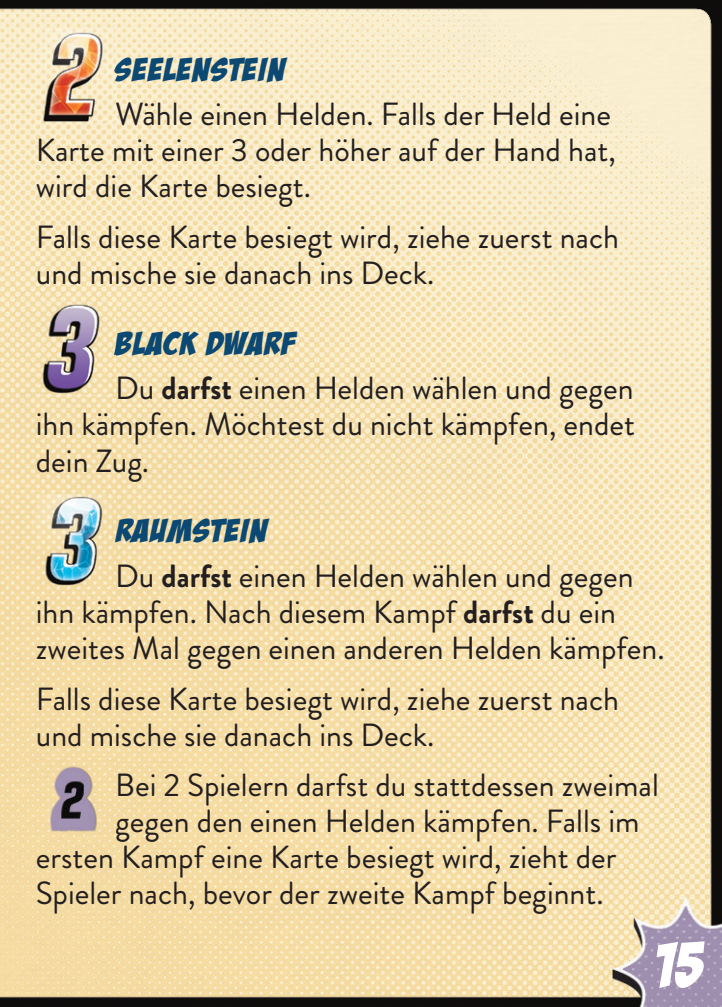
<style>
.page{position:relative;width:722px;height:1007px;background:#fff}
.page>*{position:absolute;margin:0;border:0;box-sizing:border-box;transform-origin:0 0}
.t1{font:64px "Bada Boom BB";color:#fff}
.t2{font:32px/36px "Brandon Grotesque";color:#231f20}
.t3{font:32px "Bada Boom BB Umlaut 3";letter-spacing:.04em;color:#0b4872;scale:1.18 1}
.s1{font-weight:700}
</style>
<div class="page">
<img style="left:0;top:0;width:721px;height:1006px">
<img style="left:36px;top:494px;width:79px;height:92px">
<img style="left:36px;top:302px;width:79px;height:93px">
<svg style="left:114px;top:330px;width:1px;height:25px"></svg>
<img style="left:36px;top:758px;width:79px;height:82px">
<img style="left:36px;top:29px;width:79px;height:94px">
<svg style="left:114px;top:57px;width:1px;height:25px"></svg>
<svg style="left:717px;top:1004px;width:5px;height:3px"></svg>
<p class="t3" style="left:115px;top:51px;width:145px">SEELENSTEIN</p>
<p class="t2" style="left:36px;top:97px;width:581px;text-indent:79px">Wähle einen Helden. Falls der Held eine<br>Karte mit einer 3 oder höher auf der Hand hat, wird die Karte besiegt.</p>
<p class="t2" style="left:36px;top:219px;width:584px">Falls diese Karte besiegt wird, ziehe zuerst nach und mische sie danach ins Deck.</p>
<p class="t3" style="left:115px;top:325px;width:154px">BLACK DWARF</p>
<p class="t2" style="left:36px;top:371px;width:600px;text-align:justify;text-indent:79px">Du <span class="s1">darfst</span> einen Helden wählen und gegen ihn kämpfen. Möchtest du nicht kämpfen, endet dein Zug.</p>
<p class="t3" style="left:117px;top:513px;width:129px">RAUMSTEIN</p>
<p class="t2" style="left:36px;top:558px;width:630px;text-indent:79px">Du <span class="s1">darfst</span> einen Helden wählen und gegen ihn kämpfen. Nach diesem Kampf <span class="s1">darfst</span> du ein zweites Mal gegen einen anderen Helden kämpfen.</p>
<p class="t2" style="left:36px;top:680px;width:584px">Falls diese Karte besiegt wird, ziehe zuerst nach und mische sie danach ins Deck.</p>
<p class="t2" style="left:115px;top:767px;width:544px">Bei 2 Spielern darfst du stattdessen zweimal</p>
<p class="t2" style="left:115px;top:803px;width:525px">gegen den einen Helden kämpfen. Falls im</p>
<p class="t2" style="left:36px;top:839px;width:582px">ersten Kampf eine Karte besiegt wird, zieht der</p>
<p class="t2" style="left:36px;top:875px;width:569px">Spieler nach, bevor der zweite Kampf beginnt.</p>
<h1 class="t1" style="left:653px;top:931px;width:52px">15</h1>
</div>
